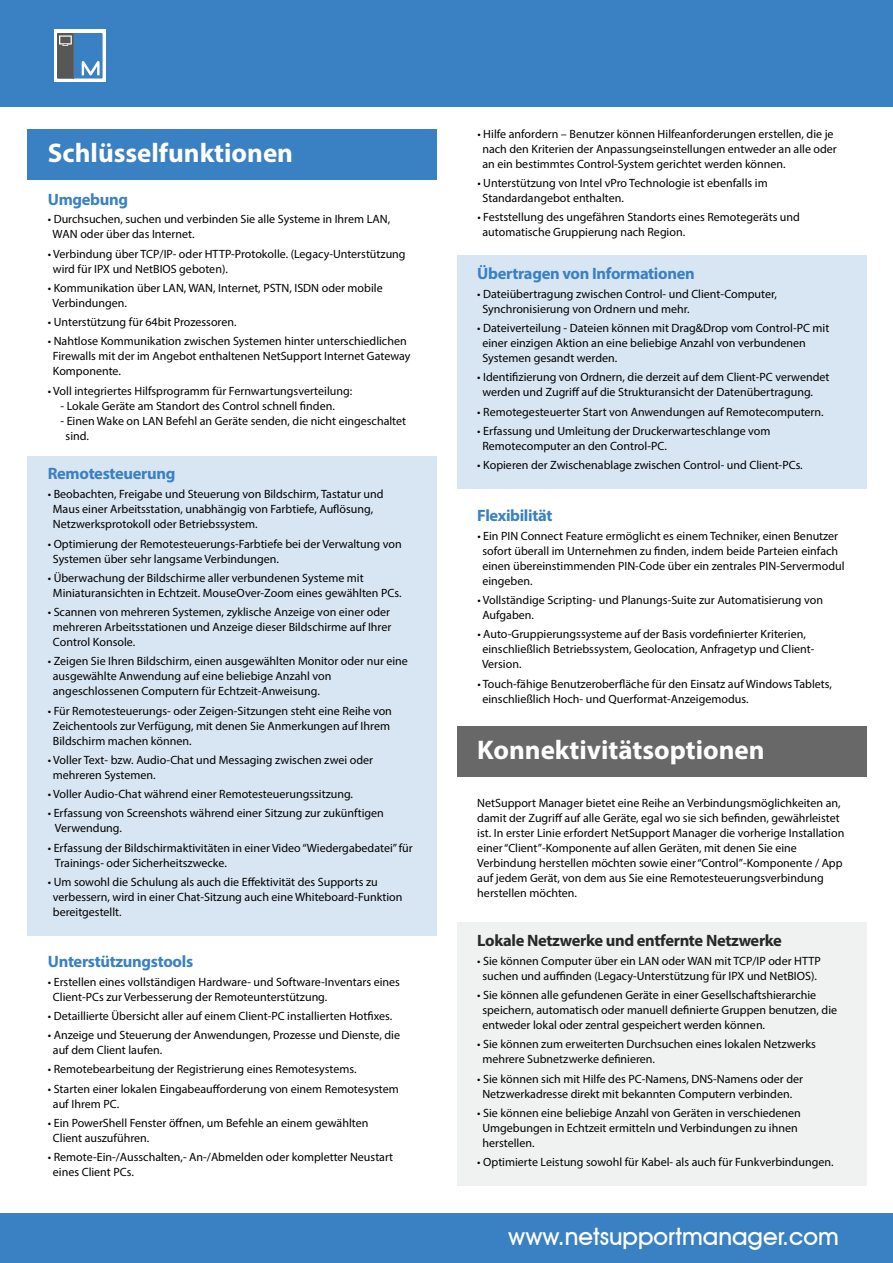
<style>
.page{position:relative;width:893px;height:1263px;background:#fff}
.page>*{position:absolute;margin:0;border:0;box-sizing:border-box;transform-origin:0 0}
.t1{font:700 27px "Myriad Pro";color:#fff}
.t2{font:500 24px "Avant Garde IT Cby BT";color:#fff}
.t3{font:700 16.5px "Myriad Pro";letter-spacing:-.02em;color:#3a81c3}
.t4{font:700 16.5px "Myriad Pro";letter-spacing:-.02em;color:#282a2a}
.t5{font:12px/15px "Myriad Pro";color:#000}
</style>
<div class="page">
<div style="left:0;top:0;width:893px;height:106px;background:#3a81c3"></div>
<div style="left:0;top:1213px;width:893px;height:50px;background:#3a81c3"></div>
<div style="left:54px;top:30px;width:52px;height:52px;background:#fff"></div>
<div style="left:57px;top:33px;width:46px;height:46px;background:#3a81c3"></div>
<hr style="left:74px;top:33px;width:1px;height:46px;background:#646463">
<svg style="left:82px;top:61px;width:18px;height:14px"></svg>
<svg style="left:57px;top:33px;width:17px;height:46px"></svg>
<div style="left:458px;top:922px;width:409px;height:264px;background:#f0f2f1"></div>
<div style="left:458px;top:726px;width:409px;height:51px;background:#686868"></div>
<div style="left:28px;top:129px;width:409px;height:51px;background:#3a81c3"></div>
<div style="left:458px;top:256px;width:409px;height:233px;background:#d8e6f3"></div>
<div style="left:28px;top:456px;width:409px;height:480px;background:#d8e6f3"></div>
<h1 class="t1" style="left:48px;top:135px;width:247px">Schlüsselfunktionen</h1>
<h3 class="t3" style="left:48px;top:188px;width:82px">Umgebung</h3>
<p class="t5" style="left:52px;top:212px;width:339px;text-indent:-5px">• Durchsuchen, suchen und verbinden Sie alle Systeme in Ihrem LAN,<br>WAN oder über das Internet.</p>
<p class="t5" style="left:53px;top:246px;width:354px;text-indent:-5px">• Verbindung über TCP/IP- oder HTTP-Protokolle. (Legacy-Unterstützung wird für IPX und NetBIOS geboten).</p>
<p class="t5" style="left:52px;top:280px;width:332px;text-indent:-5px">• Kommunikation über LAN, WAN, Internet, PSTN, ISDN oder mobile<br>Verbindungen.</p>
<p class="t5" style="left:48px;top:314px;width:190px">• Unterstützung für 64bit Prozessoren.</p>
<p class="t5" style="left:53px;top:334px;width:359px;text-indent:-5px">• Nahtlose Kommunikation zwischen Systemen hinter unterschiedlichen<br>Firewalls mit der im Angebot enthaltenen NetSupport Internet Gateway<br>Komponente.</p>
<p class="t5" style="left:48px;top:383px;width:306px">• Voll integriertes Hilfsprogramm für Fernwartungsverteilung:</p>
<p class="t5" style="left:61px;top:398px;width:276px">- Lokale Geräte am Standort des Control schnell finden.</p>
<p class="t5" style="left:66px;top:413px;width:342px;text-indent:-5px">- Einen Wake on LAN Befehl an Geräte senden, die nicht eingeschaltet sind.</p>
<h3 class="t3" style="left:48px;top:463px;width:129px">Remotesteuerung</h3>
<p class="t5" style="left:53px;top:487px;width:332px;text-indent:-5px">• Beobachten, Freigabe und Steuerung von Bildschirm, Tastatur und<br>Maus einer Arbeitsstation, unabhängig von Farbtiefe, Auflösung,<br>Netzwerksprotokoll oder Betriebssystem.</p>
<p class="t5" style="left:53px;top:536px;width:350px;text-indent:-5px">• Optimierung der Remotesteuerungs-Farbtiefe bei der Verwaltung von<br>Systemen über sehr langsame Verbindungen.</p>
<p class="t5" style="left:53px;top:570px;width:350px;text-indent:-5px">• Überwachung der Bildschirme aller verbundenen Systeme mit<br>Miniaturansichten in Echtzeit. MouseOver-Zoom eines gewählten PCs.</p>
<p class="t5" style="left:53px;top:604px;width:340px;text-align:justify;text-indent:-5px">• Scannen von mehreren Systemen, zyklische Anzeige von einer oder mehreren Arbeitsstationen und Anzeige dieser Bildschirme auf Ihrer Control Konsole.</p>
<p class="t5" style="left:53px;top:654px;width:357px;text-indent:-5px">• Zeigen Sie Ihren Bildschirm, einen ausgewählten Monitor oder nur eine ausgewählte Anwendung auf eine beliebige Anzahl von angeschlossenen Computern für Echtzeit-Anweisung.</p>
<p class="t5" style="left:53px;top:703px;width:341px;text-indent:-5px">• Für Remotesteuerungs- oder Zeigen-Sitzungen steht eine Reihe von<br>Zeichentools zur Verfügung, mit denen Sie Anmerkungen auf Ihrem<br>Bildschirm machen können.</p>
<p class="t5" style="left:53px;top:752px;width:322px;text-indent:-5px">• Voller Text- bzw. Audio-Chat und Messaging zwischen zwei oder mehreren Systemen.</p>
<p class="t5" style="left:48px;top:786px;width:307px">• Voller Audio-Chat während einer Remotesteuerungssitzung.</p>
<p class="t5" style="left:55px;top:806px;width:330px;text-indent:-7px">• Erfassung von Screenshots während einer Sitzung zur zukünftigen<br>Verwendung.</p>
<p class="t5" style="left:55px;top:840px;width:359px;text-indent:-7px">• Erfassung der Bildschirmaktivitäten in einer Video “Wiedergabedatei” für<br>Trainings- oder Sicherheitszwecke.</p>
<p class="t5" style="left:53px;top:874px;width:351px;text-indent:-5px">• Um sowohl die Schulung als auch die Effektivität des Supports zu verbessern, wird in einer Chat-Sitzung auch eine Whiteboard-Funktion bereitgestellt.</p>
<h3 class="t3" style="left:48px;top:950px;width:147px">Unterstützungstools</h3>
<p class="t5" style="left:53px;top:974px;width:348px;text-indent:-5px">• Erstellen eines vollständigen Hardware- und Software-Inventars eines<br>Client-PCs zur Verbesserung der Remoteunterstützung.</p>
<p class="t5" style="left:48px;top:1008px;width:346px">• Detaillierte Übersicht aller auf einem Client-PC installierten Hotfixes.</p>
<p class="t5" style="left:53px;top:1027px;width:349px;text-indent:-5px">• Anzeige und Steuerung der Anwendungen, Prozesse und Dienste, die auf dem Client laufen.</p>
<p class="t5" style="left:48px;top:1062px;width:310px">• Remotebearbeitung der Registrierung eines Remotesystems.</p>
<p class="t5" style="left:53px;top:1081px;width:347px;text-indent:-5px">• Starten einer lokalen Eingabeaufforderung von einem Remotesystem auf Ihrem PC.</p>
<p class="t5" style="left:53px;top:1115px;width:317px;text-indent:-5px">• Ein PowerShell Fenster öffnen, um Befehle an einem gewählten<br>Client auszuführen.</p>
<p class="t5" style="left:53px;top:1149px;width:342px;text-indent:-5px">• Remote-Ein-/Ausschalten,- An-/Abmelden oder kompletter Neustart eines Client PCs.</p>
<p class="t5" style="left:482px;top:126px;width:356px;text-indent:-5px">• Hilfe anfordern – Benutzer können Hilfeanforderungen erstellen, die je nach den Kriterien der Anpassungseinstellungen entweder an alle oder an ein bestimmtes Control-System gerichtet werden können.</p>
<p class="t5" style="left:482px;top:175px;width:287px;text-indent:-5px">• Unterstützung von Intel vPro Technologie ist ebenfalls im<br>Standardangebot enthalten.</p>
<p class="t5" style="left:482px;top:209px;width:319px;text-indent:-5px">• Feststellung des ungefähren Standorts eines Remotegeräts und automatische Gruppierung nach Region.</p>
<h3 class="t3" style="left:477px;top:263px;width:219px">Übertragen von Informationen</h3>
<p class="t5" style="left:482px;top:286px;width:296px;text-indent:-5px">• Dateiübertragung zwischen Control- und Client-Computer,<br>Synchronisierung von Ordnern und mehr.</p>
<p class="t5" style="left:482px;top:320px;width:348px;text-indent:-5px">• Dateiverteilung - Dateien können mit Drag&amp;Drop vom Control-PC mit einer einzigen Aktion an eine beliebige Anzahl von verbundenen<br>Systemen gesandt werden.</p>
<p class="t5" style="left:482px;top:369px;width:349px;text-indent:-5px">• Identifizierung von Ordnern, die derzeit auf dem Client-PC verwendet werden und Zugriff auf die Strukturansicht der Datenübertragung.</p>
<p class="t5" style="left:477px;top:404px;width:348px">• Remotegesteuerter Start von Anwendungen auf Remotecomputern.</p>
<p class="t5" style="left:482px;top:423px;width:290px;text-indent:-5px">• Erfassung und Umleitung der Druckerwarteschlange vom<br>Remotecomputer an den Control-PC.</p>
<p class="t5" style="left:477px;top:457px;width:327px">• Kopieren der Zwischenablage zwischen Control- und Client-PCs.</p>
<h3 class="t3" style="left:477px;top:505px;width:77px">Flexibilität</h3>
<p class="t5" style="left:482px;top:528px;width:364px;text-indent:-5px">• Ein PIN Connect Feature ermöglicht es einem Techniker, einen Benutzer sofort überall im Unternehmen zu finden, indem beide Parteien einfach einen übereinstimmenden PIN-Code über ein zentrales PIN-Servermodul eingeben.</p>
<p class="t5" style="left:482px;top:592px;width:342px;text-indent:-5px">• Vollständige Scripting- und Planungs-Suite zur Automatisierung von<br>Aufgaben.</p>
<p class="t5" style="left:482px;top:627px;width:334px;text-indent:-5px">• Auto-Gruppierungssysteme auf der Basis vordefinierter Kriterien, einschließlich Betriebssystem, Geolocation, Anfragetyp und Client-<br>Version.</p>
<p class="t5" style="left:482px;top:676px;width:351px;text-indent:-5px">• Touch-fähige Benutzeroberfläche für den Einsatz auf Windows Tablets, einschließlich Hoch- und Querformat-Anzeigemodus.</p>
<h1 class="t1" style="left:477px;top:732px;width:289px">Konnektivitätsoptionen</h1>
<p class="t5" style="left:477px;top:796px;width:368px">NetSupport Manager bietet eine Reihe an Verbindungsmöglichkeiten an, damit der Zugriff auf alle Geräte, egal wo sie sich befinden, gewährleistet ist. In erster Linie erfordert NetSupport Manager die vorherige Installation einer “Client”-Komponente auf allen Geräten, mit denen Sie eine Verbindung herstellen möchten sowie einer “Control”-Komponente / App auf jedem Gerät, von dem aus Sie eine Remotesteuerungsverbindung herstellen möchten.</p>
<h3 class="t4" style="left:477px;top:930px;width:306px">Lokale Netzwerke und entfernte Netzwerke</h3>
<p class="t5" style="left:477px;top:953px;width:345px;text-align:center">• Sie können Computer über ein LAN oder WAN mit TCP/IP oder HTTP suchen und auffinden (Legacy-Unterstützung für IPX und NetBIOS).</p>
<p class="t5" style="left:482px;top:987px;width:356px;text-indent:-5px">• Sie können alle gefundenen Geräte in einer Gesellschaftshierarchie speichern, automatisch oder manuell definierte Gruppen benutzen, die entweder lokal oder zentral gespeichert werden können.</p>
<p class="t5" style="left:482px;top:1037px;width:335px;text-indent:-5px">• Sie können zum erweiterten Durchsuchen eines lokalen Netzwerks mehrere Subnetzwerke definieren.</p>
<p class="t5" style="left:477px;top:1071px;width:327px;text-align:center">• Sie können sich mit Hilfe des PC-Namens, DNS-Namens oder der<br>Netzwerkadresse direkt mit bekannten Computern verbinden.</p>
<p class="t5" style="left:482px;top:1105px;width:320px;text-indent:-5px">• Sie können eine beliebige Anzahl von Geräten in verschiedenen<br>Umgebungen in Echtzeit ermitteln und Verbindungen zu ihnen herstellen.</p>
<p class="t5" style="left:477px;top:1154px;width:358px">• Optimierte Leistung sowohl für Kabel- als auch für Funkverbindungen.</p>
<h2 class="t2" style="left:508px;top:1221px;width:332px">www.netsupportmanager.com</h2>
</div>
